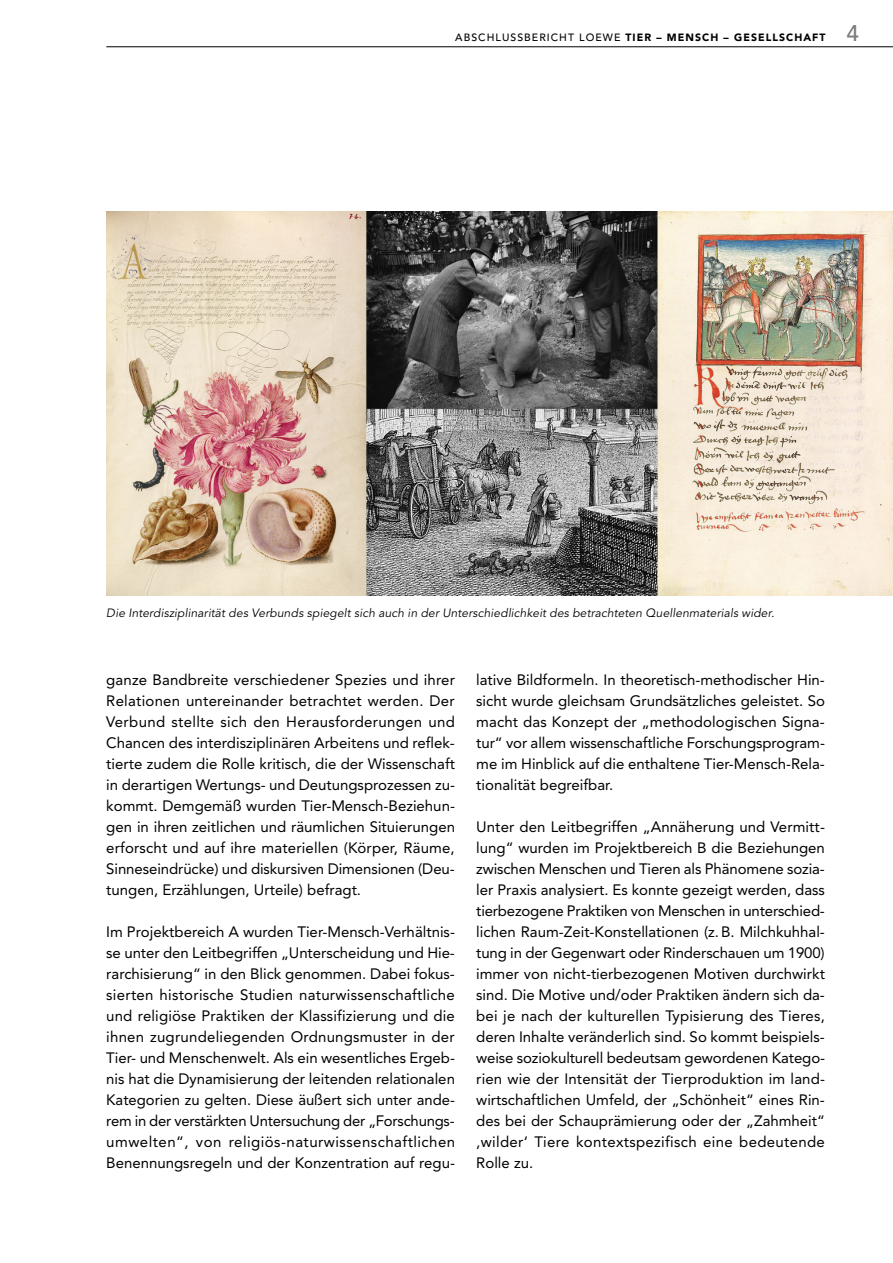
<style>
.page{position:relative;width:893px;height:1263px;background:#fff}
.page>*{position:absolute;margin:0;border:0;box-sizing:border-box;transform-origin:0 0}
.t1{font:15px/21px "Avenir LT";color:#000;text-align:justify}
.t2{font:italic 12px "Avenir LT Std";letter-spacing:.015em;color:#000}
.t3{font:900 10.5px "Avenir LT Std";letter-spacing:.1em;color:#000}
.s1{font-weight:500}
.s2{font-weight:500;font-size:22.5px;color:#7b7c7e}
</style>
<div class="page">
<hr style="left:106px;top:47px;width:787px;height:1px;background:#000">
<img style="left:106px;top:212px;width:787px;height:383px">
<p class="t3" style="left:455px;top:31px;width:405px"><span class="s1">ABSCHLUSSBERICHT LOEWE</span> TIER – MENSCH – GESELLSCHAFT <span class="s2">4</span></p>
<p class="t2" style="left:106px;top:606px;width:670px">Die Interdisziplinarität des Verbunds spiegelt sich auch in der Unterschiedlichkeit des betrachteten Quellenmaterials wider.</p>
<p class="t1" style="left:106px;top:669px;width:350px">ganze Bandbreite verschiedener Spezies und ihrer Relationen untereinander betrachtet werden. Der Verbund stellte sich den Herausforderungen und Chancen des interdisziplinären Arbeitens und reflek&shy;tierte zudem die Rolle kritisch, die der Wissenschaft in derartigen Wertungs- und Deutungsprozessen zu&shy;kommt. Demgemäß wurden Tier-Mensch-Beziehun&shy;gen in ihren zeitlichen und räumlichen Situierungen erforscht und auf ihre materiellen (Körper, Räume, Sinneseindrücke) und diskursiven Dimensionen (Deu&shy;tungen, Erzählungen, Urteile) befragt.</p>
<p class="t1" style="left:106px;top:921px;width:350px;text-align:left">Im Projektbereich A wurden Tier-Mensch-Verhältnis&shy;se unter den Leitbegriffen „Unterscheidung und Hie&shy;rarchisierung“ in den Blick genommen. Dabei fokus&shy;sierten historische Studien naturwissenschaftliche und religiöse Praktiken der Klassifizierung und die ihnen zugrundeliegenden Ordnungsmuster in der Tier- und Menschenwelt. Als ein wesentliches Ergeb&shy;nis hat die Dynamisierung der leitenden relationalen Kategorien zu gelten. Diese äußert sich unter ande&shy;rem in der verstärkten Untersuchung der „Forschungs&shy;umwelten“, von religiös-naturwissenschaftlichen Benennungsregeln und der Konzentration auf regu-</p>
<p class="t1" style="left:476px;top:669px;width:350px">lative Bildformeln. In theoretisch-methodischer Hin&shy;sicht wurde gleichsam Grundsätzliches geleistet. So macht das Konzept der „methodologischen Signa&shy;tur“ vor allem wissenschaftliche Forschungsprogram&shy;me im Hinblick auf die enthaltene Tier-Mensch-Rela&shy;tionalität begreifbar.</p>
<p class="t1" style="left:476px;top:816px;width:350px">Unter den Leitbegriffen „Annäherung und Vermitt&shy;lung“ wurden im Projektbereich B die Beziehungen zwischen Menschen und Tieren als Phänomene sozia&shy;ler Praxis analysiert. Es konnte gezeigt werden, dass tierbezogene Praktiken von Menschen in unterschied&shy;lichen Raum-Zeit-Konstellationen (z.B. Milchkuhhal&shy;tung in der Gegenwart oder Rinderschauen um 1900) immer von nicht-tierbezogenen Motiven durchwirkt sind. Die Motive und/oder Praktiken ändern sich da&shy;bei je nach der kulturellen Typisierung des Tieres, deren Inhalte veränderlich sind. So kommt beispiels&shy;weise soziokulturell bedeutsam gewordenen Katego&shy;rien wie der Intensität der Tierproduktion im land&shy;wirtschaftlichen Umfeld, der „Schönheit“ eines Rin&shy;des bei der Schauprämierung oder der „Zahmheit“ ‚wilder‘ Tiere kontextspezifisch eine bedeutende Rolle zu.</p>
</div>
